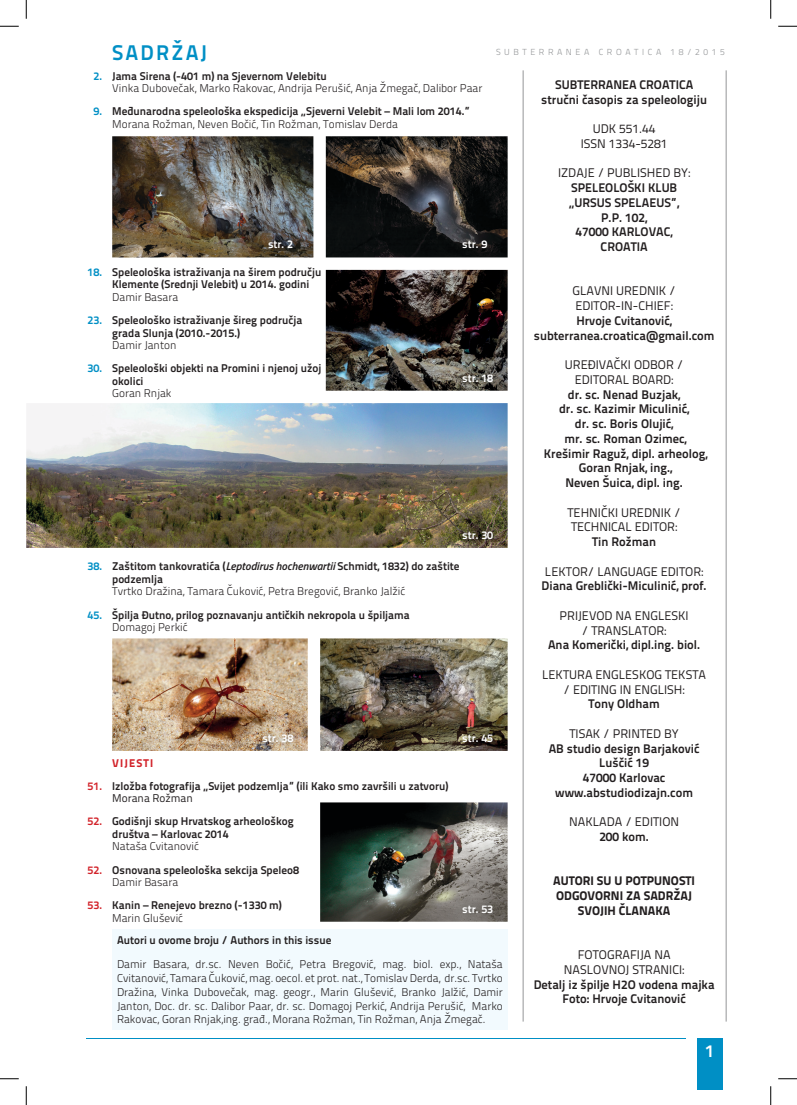
<style>
.page{position:relative;width:797px;height:1105px;background:#fff}
.page>*{position:absolute;margin:0;border:0;box-sizing:border-box;transform-origin:0 0}
.t1{font:21.25px "Titillium Text 22 L 800 wt";letter-spacing:.1em;color:#008fc5}
.t2{font:17.5px "Titillium Maps 29 L 800 wt";color:#fff}
.t3{font:12.5px/14.8px "Titillium Text 22 L 800 wt";color:#231f20;text-align:center}
.t4{font:12.5px/14.8px "Titillium Text 22 L 400 wt";color:#231f20;text-align:center}
.t5{font:12.5px/14.8px "Titillium Text 22 L 999 wt";color:#231f20;text-align:center}
.t6{font:11.25px/12.5px "Titillium Text 22 L 800 wt";color:#231f20}
.t7{font:11.25px/13.8px "Titillium Text 22 L 250 wt";color:#231f20;text-align:justify}
.t8{font:11.25px "Titillium Text 22 L 800 wt";color:#fff}
.t9{font:11.25px "Titillium Text 22 L 800 wt";color:#008fc5}
.t10{font:11.25px "Titillium Text 22 L 400 wt";color:#231f20}
.t11{font:11.25px "Titillium Text 22 L 800 wt";color:#d2232a}
.t12{font:11.25px "Titillium Text 22 L 999 wt";letter-spacing:.1em;color:#d2232a}
.t13{font:8.75px "Titillium Text 22 L 250 wt";letter-spacing:.41em;color:#949698}
.s1{font-family:"Titillium";font-weight:600;font-style:italic}
</style>
<div class="page">
<div style="left:697px;top:1038px;width:25px;height:51px;background:#008fc5"></div>
<hr style="left:86px;top:1038px;width:599px;height:1px;background:#008fc5">
<div style="left:112px;top:929px;width:395px;height:101px;background:#f2fafe"></div>
<hr style="left:522px;top:70px;width:1px;height:951px;background:#949698">
<hr style="left:725px;top:70px;width:1px;height:951px;background:#949698">
<img style="left:112px;top:136px;width:201px;height:121px">
<img style="left:326px;top:136px;width:181px;height:121px">
<img style="left:326px;top:270px;width:181px;height:121px">
<img style="left:26px;top:403px;width:481px;height:145px">
<img style="left:112px;top:638px;width:196px;height:113px">
<img style="left:320px;top:638px;width:187px;height:113px">
<img style="left:320px;top:802px;width:187px;height:120px">
<img style="left:262px;top:234px;width:37px;height:21px">
<img style="left:456px;top:234px;width:38px;height:21px">
<img style="left:456px;top:367px;width:44px;height:21px">
<img style="left:456px;top:524px;width:44px;height:21px">
<img style="left:256px;top:727px;width:44px;height:22px">
<img style="left:456px;top:727px;width:43px;height:22px">
<img style="left:456px;top:898px;width:43px;height:21px">
<svg style="left:0;top:25px;width:19px;height:2px"></svg>
<svg style="left:778px;top:25px;width:19px;height:2px"></svg>
<svg style="left:0;top:1078px;width:19px;height:1px"></svg>
<svg style="left:778px;top:1078px;width:19px;height:1px"></svg>
<svg style="left:25px;top:0;width:2px;height:19px"></svg>
<svg style="left:25px;top:1086px;width:2px;height:19px"></svg>
<svg style="left:770px;top:0;width:1px;height:19px"></svg>
<svg style="left:770px;top:1086px;width:1px;height:19px"></svg>
<p class="t9" style="left:94px;top:67px;width:10px">2.</p>
<p class="t9" style="left:94px;top:103px;width:10px">9.</p>
<p class="t9" style="left:88px;top:263px;width:16px">18.</p>
<p class="t9" style="left:88px;top:311px;width:16px">23.</p>
<p class="t9" style="left:88px;top:360px;width:16px">30.</p>
<p class="t9" style="left:88px;top:558px;width:16px">38.</p>
<p class="t9" style="left:88px;top:606px;width:16px">45.</p>
<p class="t11" style="left:88px;top:777px;width:16px">51.</p>
<p class="t11" style="left:88px;top:813px;width:16px">52.</p>
<p class="t11" style="left:88px;top:861px;width:16px">52.</p>
<p class="t11" style="left:88px;top:896px;width:16px">53.</p>
<h1 class="t1" style="left:112px;top:36px;width:97px">SADRŽAJ</h1>
<p class="t13" style="left:496px;top:45px;width:230px">SUBTERRANEA CROATICA 18/2015</p>
<p class="t6" style="left:112px;top:69px;width:216px">Jama Sirena (-401 m) na Sjevernom Velebitu</p>
<p class="t7" style="left:112px;top:81px;width:372px">Vinka Dubovečak, Marko Rakovac, Andrija Perušić, Anja Žmegač, Dalibor Paar</p>
<p class="t6" style="left:112px;top:104px;width:359px">Međunarodna speleološka ekspedicija „Sjeverni Velebit – Mali lom 2014.”</p>
<p class="t7" style="left:112px;top:116px;width:287px">Morana Rožman, Neven Bočić, Tin Rožman, Tomislav Derda</p>
<p class="t3" style="left:541px;top:76px;width:167px">SUBTERRANEA CROATICA stručni časopis za speleologiju</p>
<p class="t4" style="left:581px;top:121px;width:88px">UDK 551.44<br>ISSN 1334-5281</p>
<p class="t4" style="left:558px;top:165px;width:134px">IZDAJE / PUBLISHED BY:</p>
<p class="t3" style="left:569px;top:180px;width:111px">SPELEOLOŠKI KLUB „URSUS SPELAEUS”,<br>P.P. 102,<br>47000 KARLOVAC,<br>CROATIA</p>
<p class="t4" style="left:572px;top:283px;width:105px;text-align:left">GLAVNI UREDNIK /<br>EDITOR-IN-CHIEF:</p>
<p class="t3" style="left:534px;top:312px;width:182px">Hrvoje Cvitanović, subterranea.croatica@gmail.com</p>
<p class="t4" style="left:565px;top:357px;width:120px">UREÐIVAČKI ODBOR /<br>EDITORAL BOARD:</p>
<p class="t3" style="left:543px;top:386px;width:165px">dr. sc. Nenad Buzjak,<br>dr. sc. Kazimir Miculinić,<br>dr. sc. Boris Olujić,<br>mr. sc. Roman Ozimec,<br>Krešimir Raguž, dipl. arheolog,<br>Goran Rnjak, ing.,<br>Neven Šuica, dipl. ing.</p>
<p class="t4" style="left:567px;top:504px;width:115px;text-align:left">TEHNIČKI UREDNIK /<br>TECHNICAL EDITOR:</p>
<p class="t3" style="left:592px;top:534px;width:65px">Tin Rožman</p>
<p class="t4" style="left:545px;top:563px;width:160px">LEKTOR/ LANGUAGE EDITOR:</p>
<p class="t3" style="left:541px;top:578px;width:167px">Diana Greblički-Miculinić, prof.</p>
<p class="t4" style="left:559px;top:607px;width:130px">PRIJEVOD NA ENGLESKI / TRANSLATOR:</p>
<p class="t3" style="left:548px;top:637px;width:154px">Ana Komerički, dipl.ing. biol.</p>
<p class="t4" style="left:542px;top:666px;width:165px">LEKTURA ENGLESKOG TEKSTA / EDITING IN ENGLISH:</p>
<p class="t3" style="left:588px;top:696px;width:73px">Tony Oldham</p>
<p class="t4" style="left:569px;top:725px;width:111px">TISAK / PRINTED BY</p>
<p class="t3" style="left:548px;top:740px;width:152px">AB studio design Barjaković<br>Luščić 19<br>47000 Karlovac www.abstudiodizajn.com</p>
<p class="t4" style="left:569px;top:814px;width:111px">NAKLADA / EDITION</p>
<p class="t3" style="left:599px;top:829px;width:51px">200 kom.</p>
<p class="t5" style="left:553px;top:873px;width:143px">AUTORI SU U POTPUNOSTI<br>ODGOVORNI ZA SADRŽAJ<br>SVOJIH ČLANAKA</p>
<p class="t4" style="left:564px;top:947px;width:122px">FOTOGRAFIJA NA<br>NASLOVNOJ STRANICI:</p>
<p class="t3" style="left:533px;top:976px;width:182px">Detalj iz špilje H2O vodena majka<br>Foto: Hrvoje Cvitanović</p>
<p class="t8" style="left:268px;top:236px;width:26px">str. 2</p>
<p class="t8" style="left:462px;top:236px;width:26px">str. 9</p>
<p class="t6" style="left:112px;top:265px;width:211px">Speleološka istraživanja na širem području<br>Klemente (Srednji Velebit) u 2014. godini</p>
<p class="t7" style="left:112px;top:290px;width:68px">Damir Basara</p>
<p class="t6" style="left:112px;top:313px;width:191px">Speleološko istraživanje šireg područja grada Slunja (2010.-2015.)</p>
<p class="t7" style="left:112px;top:338px;width:66px">Damir Janton</p>
<p class="t6" style="left:112px;top:361px;width:211px">Speleološki objekti na Promini i njenoj užoj okolici</p>
<p class="t7" style="left:112px;top:386px;width:61px">Goran Rnjak</p>
<p class="t8" style="left:462px;top:369px;width:32px">str. 18</p>
<p class="t8" style="left:462px;top:526px;width:32px">str. 30</p>
<p class="t6" style="left:112px;top:559px;width:349px">Zaštitom tankovratića (<span class="s1">Leptodirus hochenwartii</span> Schmidt, 1832) do zaštite podzemlja</p>
<p class="t7" style="left:112px;top:584px;width:294px">Tvrtko Dražina, Tamara Čuković, Petra Bregović, Branko Jalžić</p>
<p class="t6" style="left:112px;top:608px;width:299px">Špilja Đutno, prilog poznavanju antičkih nekropola u špiljama</p>
<p class="t7" style="left:112px;top:620px;width:77px">Domagoj Perkić</p>
<p class="t8" style="left:262px;top:729px;width:32px">str. 38</p>
<p class="t8" style="left:462px;top:729px;width:32px">str. 45</p>
<p class="t12" style="left:112px;top:754px;width:43px">VIJESTI</p>
<p class="t6" style="left:112px;top:779px;width:337px">Izložba fotografija „Svijet podzemlja” (ili Kako smo završili u zatvoru)</p>
<p class="t10" style="left:112px;top:790px;width:82px">Morana Rožman</p>
<p class="t6" style="left:112px;top:814px;width:183px">Godišnji skup Hrvatskog arheološkog društva – Karlovac 2014</p>
<p class="t7" style="left:112px;top:839px;width:88px">Nataša Cvitanović</p>
<p class="t6" style="left:112px;top:863px;width:188px">Osnovana speleološka sekcija Speleo8</p>
<p class="t7" style="left:112px;top:875px;width:68px">Damir Basara</p>
<p class="t6" style="left:112px;top:898px;width:171px">Kanin – Renejevo brezno (-1330 m)</p>
<p class="t7" style="left:112px;top:910px;width:72px">Marin Glušević</p>
<p class="t8" style="left:462px;top:900px;width:32px">str. 53</p>
<p class="t6" style="left:117px;top:933px;width:216px">Autori u ovome broju / Authors in this issue</p>
<p class="t7" style="left:117px;top:957px;width:387px">Damir Basara, dr.sc. Neven Bočić, Petra Bregović, mag. biol. exp., Nataša Cvitanović, Tamara Čuković, mag. oecol. et prot. nat., Tomislav Derda, dr.sc. Tvrtko Dražina, Vinka Dubovečak, mag. geogr., Marin Glušević, Branko Jalžić, Damir Janton, Doc. dr. sc. Dalibor Paar, dr. sc. Domagoj Perkić, Andrija Perušić, Marko Rakovac, Goran Rnjak,ing. građ., Morana Rožman, Tin Rožman, Anja Žmegač.</p>
<h2 class="t2" style="left:705px;top:1037px;width:11px">1</h2>
</div>
